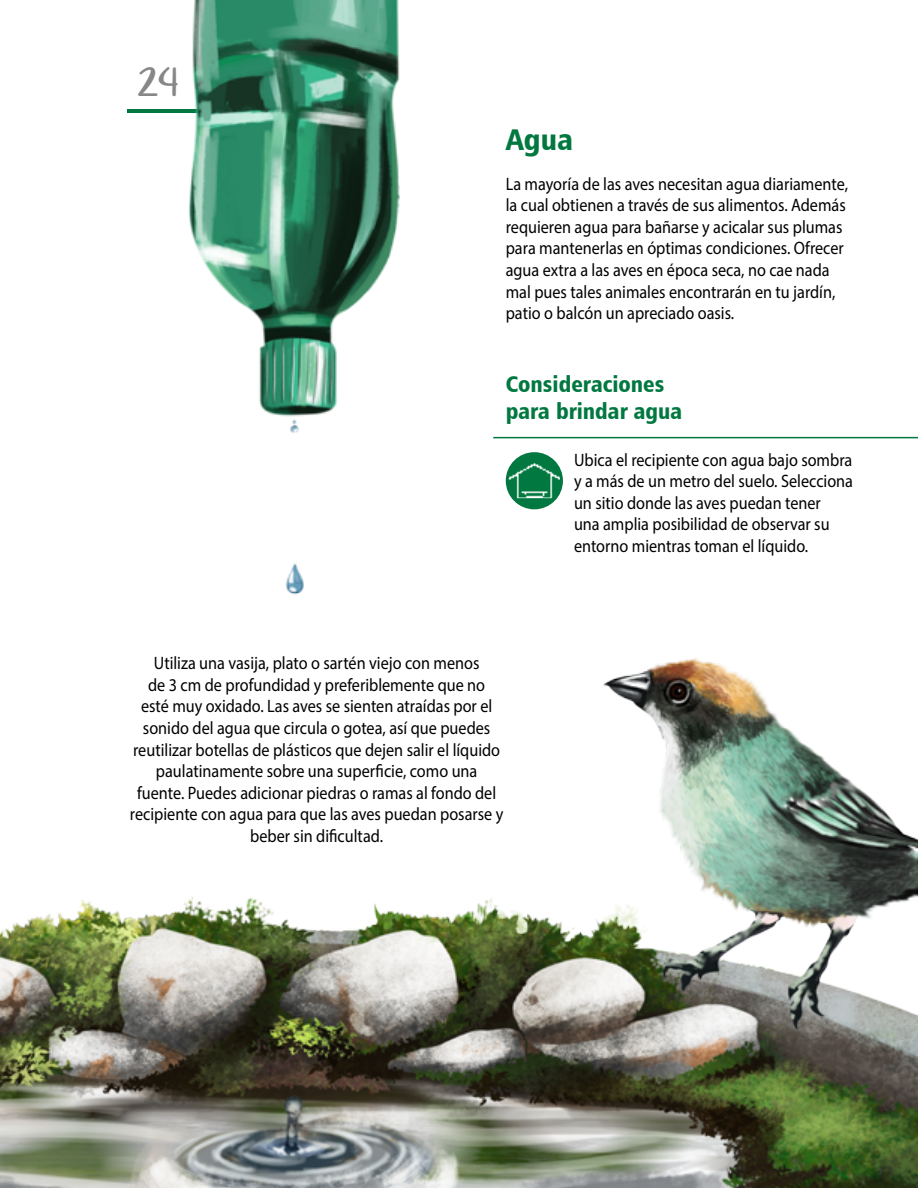
<style>
.page{position:relative;width:918px;height:1188px;background:#fff}
.page>*{position:absolute;margin:0;border:0;box-sizing:border-box;transform-origin:0 0}
.t1{font:42px "October Moon";color:#878787}
.t2{font:30px "Humanist 777 BT Black Condensed B";color:#007840}
.t3{font:22.5px/27px "Humanist 777 BT Black Condensed B";color:#007840}
.t4{font:18px/21.6px "Myriad Pro";color:#000;scale:.9 1}
</style>
<div class="page">
<img style="left:0;top:0;width:918px;height:1188px">
<div style="left:506px;top:452px;width:57px;height:57px;background:#007840;border-radius:50%"></div>
<img style="left:509px;top:463px;width:51px;height:35px">
<hr style="left:493px;top:437px;width:425px;height:1px;background:#007840">
<h1 class="t1" style="left:137px;top:57px;width:44px">24</h1>
<h2 class="t2" style="left:506px;top:121px;width:69px">Agua</h2>
<p class="t4" style="left:506px;top:172px;width:382px">La mayoría de las aves necesitan agua diariamente, la cual obtienen a través de sus alimentos. Además requieren agua para bañarse y acicalar sus plumas para mantenerlas en óptimas condiciones. Ofrecer agua extra a las aves en época seca, no cae nada mal pues tales animales encontrarán en tu jardín, patio o balcón un apreciado oasis.</p>
<p class="t3" style="left:506px;top:371px;width:178px">Consideraciones para brindar agua</p>
<p class="t4" style="left:574px;top:449px;width:312px">Ubica el recipiente con agua bajo sombra y a más de un metro del suelo. Selecciona un sitio donde las aves puedan tener<br>una amplia posibilidad de observar su entorno mientras toman el líquido.</p>
<p class="t4" style="left:130px;top:652px;width:416px;text-align:center">Utiliza una vasija, plato o sartén viejo con menos<br>de 3 cm de profundidad y preferiblemente que no<br>esté muy oxidado. Las aves se sienten atraídas por el sonido del agua que circula o gotea, así que puedes reutilizar botellas de plásticos que dejen salir el líquido paulatinamente sobre una superficie, como una<br>fuente. Puedes adicionar piedras o ramas al fondo del recipiente con agua para que las aves puedan posarse y beber sin dificultad.</p>
</div>
